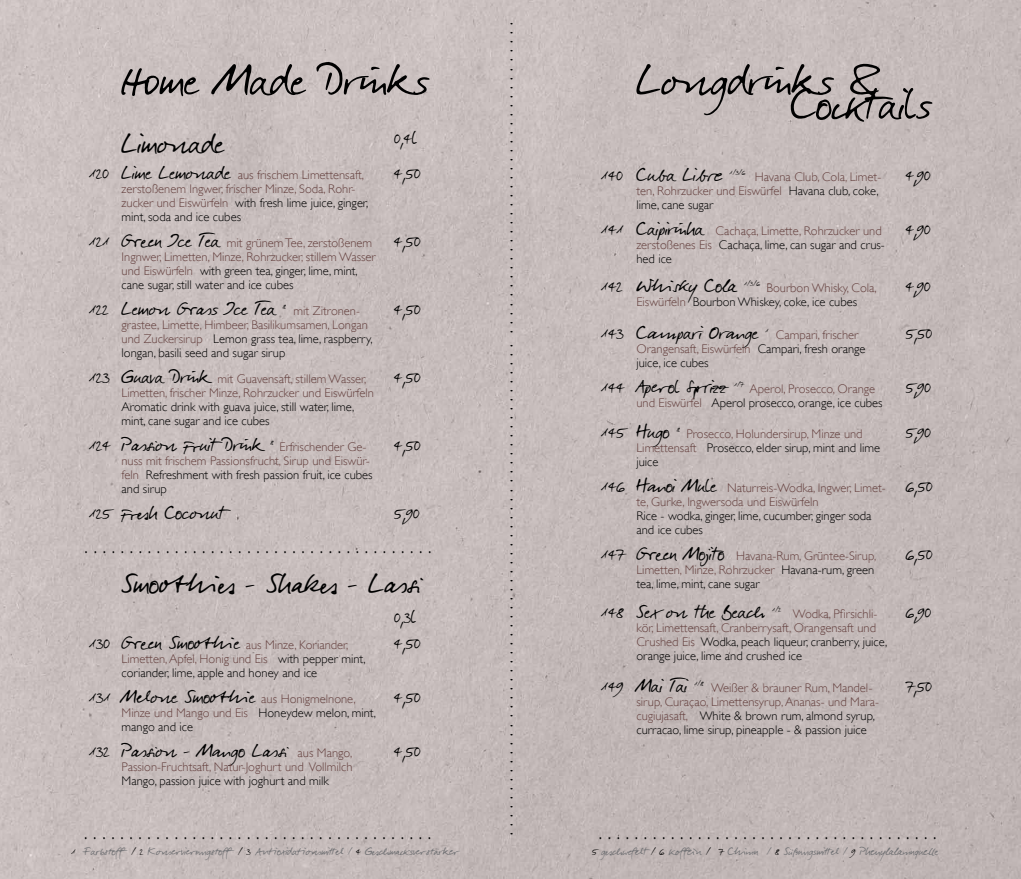
<style>
.page{position:relative;width:1021px;height:879px;background:#fff}
.page>*{position:absolute;margin:0;border:0;box-sizing:border-box;transform-origin:0 0}
.t1{font:56px "Darkwoman";color:#000}
.t2{font:36px "Darkwoman";color:#000}
.t3{font:24px "Darkwoman";color:#000}
.t4{font:18px "Myriad Std Tilt";color:#000}
.t5{font:14px "Darkwoman";color:#6d6e71}
.t6{font:300 12.5px/14px "Gill Sans";color:#65413f}
.t7{font:300 12.5px/14px "Gill Sans";color:#000}
.t8{font:10.5px "Darkwoman";color:#000}
.s1{font-family:"Darkwoman";font-weight:400;font-size:24px;color:#000}
.s2{color:#000}
.s3{font-family:"Darkwoman";font-weight:400;font-size:24px}
.s4{color:#65413f}
.s5{font-family:"Gill Sans";font-weight:300;font-size:12.5px;color:#65413f}
</style>
<div class="page">
<img style="left:0;top:0;width:1020px;height:879px">
<h1 class="t1" style="left:122px;top:43px;width:308px">Home Made Drinks</h1>
<h2 class="t2" style="left:122px;top:119px;width:104px">Limonade</h2>
<h3 class="t3" style="left:394px;top:122px;width:24px">0,4l</h3>
<p class="t6" style="left:122px;top:168px;width:248px;text-indent:-32px"><span class="s1">120 Lime Lemonade</span> aus frischem Limettensaft, zerstoßenem Ingwer, frischer Minze, Soda, Rohr&shy;zucker und Eiswürfeln <span class="s2">with fresh lime juice, ginger, mint, soda and ice cubes</span></p>
<h3 class="t3" style="left:394px;top:157px;width:28px">4,50</h3>
<p class="t6" style="left:122px;top:236px;width:256px;text-indent:-32px"><span class="s1">121 Green Ice Tea</span> mit grünem Tee, zerstoßenem Ingnwer, Limetten, Minze, Rohrzucker, stillem Wasser und Eiswürfeln <span class="s2">with green tea, ginger, lime, mint, cane sugar, still water and ice cubes</span></p>
<h3 class="t3" style="left:394px;top:225px;width:28px">4,50</h3>
<h3 class="t3" style="left:89px;top:293px;width:188px">122 Lemon Grass Ice Tea</h3>
<p class="t8" style="left:283px;top:299px;width:5px">8</p>
<p class="t6" style="left:122px;top:304px;width:252px;text-indent:172px">mit Zitronen&shy;grastee, Limette, Himbeer, Basilikumsamen, Longan und Zuckersirup <span class="s2">Lemon grass tea, lime, raspberry, longan, basili seed and sugar sirup</span></p>
<h3 class="t3" style="left:394px;top:293px;width:28px">4,50</h3>
<p class="t6" style="left:122px;top:372px;width:254px;text-indent:-32px"><span class="s1">123 Guava Drink</span> mit Guavensaft, stillem Wasser,<br>Limetten, frischer Minze, Rohrzucker und Eiswürfeln</p>
<p class="t7" style="left:122px;top:400px;width:234px">Aromatic drink with guava juice, still water, lime, mint, cane sugar and ice cubes</p>
<h3 class="t3" style="left:394px;top:361px;width:28px">4,50</h3>
<h3 class="t3" style="left:89px;top:429px;width:175px">124 Passion Fruit Drink</h3>
<p class="t8" style="left:270px;top:435px;width:5px">8</p>
<p class="t6" style="left:122px;top:440px;width:252px;text-indent:158px">Erfrischender Ge&shy;nuss mit frischem Passionsfrucht, Sirup und Eiswür&shy;feln <span class="s2">Refreshment with fresh passion fruit, ice cubes and sirup</span></p>
<h3 class="t3" style="left:394px;top:429px;width:28px">4,50</h3>
<h3 class="t3" style="left:89px;top:497px;width:137px">125 Fresh Coconut</h3>
<h3 class="t3" style="left:394px;top:497px;width:27px">5,90</h3>
<h3 class="t4" style="left:85px;top:537px;width:348px">. . . . . . . . . . . . . . . . . . . . . . . . . . . . . . . . . . . . . . .</h3>
<h2 class="t2" style="left:122px;top:559px;width:303px">Smoothies - Shakes - Lassi</h2>
<h3 class="t3" style="left:394px;top:600px;width:23px">0,3l</h3>
<p class="t7" style="left:122px;top:637px;width:245px;text-indent:-32px"><span class="s3">130 Green Smoothie</span> <span class="s4">aus Minze, Koriander,<br>Limetten, Apfel, Honig und Eis</span> with pepper mint, coriander, lime, apple and honey and ice</p>
<h3 class="t3" style="left:394px;top:626px;width:28px">4,50</h3>
<h3 class="t3" style="left:89px;top:680px;width:268px">131 Melone Smoothie <span class="s5">aus Honigmelnone,</span></h3>
<p class="t7" style="left:122px;top:705px;width:256px"><span class="s4">Minze und Mango und Eis</span> Honeydew melon, mint, mango and ice</p>
<h3 class="t3" style="left:394px;top:680px;width:28px">4,50</h3>
<h3 class="t3" style="left:89px;top:734px;width:264px">132 Passion - Mango Lassi <span class="s5">aus Mango,</span></h3>
<p class="t6" style="left:122px;top:759px;width:232px">Passion-Fruchtsaft, Natur-Joghurt und Vollmilch</p>
<p class="t7" style="left:122px;top:773px;width:209px">Mango, passion juice with joghurt and milk</p>
<h3 class="t3" style="left:394px;top:734px;width:28px">4,50</h3>
<h3 class="t4" style="left:526px;top:22px;width:814px;rotate:90deg">. . . . . . . . . . . . . . . . . . . . . . . . . . . . . . . . . . . . . . . . . . . . . . . . . . . . . . . . . . . . . . . . . . . . . . . . . . . . . . . . . . . . . . . . . .</h3>
<h1 class="t1" style="left:636px;top:43px;width:246px">Longdrinks &amp;</h1>
<h1 class="t1" style="left:790px;top:67px;width:142px">Cocktails</h1>
<h3 class="t3" style="left:601px;top:158px;width:123px">140 Cuba Libre</h3>
<p class="t8" style="left:729px;top:165px;width:17px">1/3/6</p>
<p class="t6" style="left:636px;top:170px;width:246px;text-indent:118px">Havana Club, Cola, Limet&shy;ten, Rohrzucker und Eiswürfel <span class="s2">Havana club, coke, lime, cane sugar</span></p>
<h3 class="t3" style="left:905px;top:158px;width:26px">4,90</h3>
<p class="t6" style="left:636px;top:224px;width:250px;text-indent:-35px"><span class="s1">141 Caipirinha</span> Cachaça, Limette, Rohrzucker und zerstoßenes Eis <span class="s2">Cachaça, lime, can sugar and crus&shy;hed ice</span></p>
<h3 class="t3" style="left:905px;top:212px;width:26px">4,90</h3>
<h3 class="t3" style="left:601px;top:269px;width:138px">142 Whisky Cola</h3>
<p class="t8" style="left:744px;top:276px;width:17px">1/3/6</p>
<p class="t6" style="left:636px;top:280px;width:242px;text-indent:130px">Bourbon Whisky, Cola,<br>Eiswürfeln <span class="s2">Bourbon Whiskey, coke, ice cubes</span></p>
<h3 class="t3" style="left:905px;top:269px;width:26px">4,90</h3>
<h3 class="t3" style="left:601px;top:316px;width:158px">143 Campari Orange</h3>
<p class="t8" style="left:765px;top:323px;width:5px">1</p>
<p class="t6" style="left:636px;top:327px;width:231px;text-indent:139px">Campari, frischer<br>Orangensaft, Eiswürfeln <span class="s2">Campari, fresh orange juice, ice cubes</span></p>
<h3 class="t3" style="left:905px;top:316px;width:28px">5,50</h3>
<h3 class="t3" style="left:601px;top:370px;width:127px">144 Aperol Sprizz</h3>
<p class="t8" style="left:734px;top:377px;width:11px">1/7</p>
<p class="t6" style="left:636px;top:381px;width:248px;text-indent:113px">Aperol, Prosecco, Orange und Eiswürfel <span class="s2">Aperol prosecco, orange, ice cubes</span></p>
<h3 class="t3" style="left:905px;top:370px;width:27px">5,90</h3>
<h3 class="t3" style="left:601px;top:416px;width:70px">145 Hugo</h3>
<p class="t8" style="left:676px;top:423px;width:5px">8</p>
<p class="t6" style="left:636px;top:427px;width:245px;text-indent:50px">Prosecco, Holundersirup, Minze und<br>Limettensaft <span class="s2">Prosecco, elder sirup, mint and lime juice</span></p>
<h3 class="t3" style="left:905px;top:416px;width:27px">5,90</h3>
<p class="t6" style="left:636px;top:481px;width:251px;text-indent:-35px"><span class="s1">146 Hanoi Mule</span> Naturreis-Wodka, Ingwer, Limet&shy;te, Gurke, Ingwersoda und Eiswürfeln</p>
<p class="t7" style="left:636px;top:509px;width:237px">Rice - wodka, ginger, lime, cucumber, ginger soda and ice cubes</p>
<h3 class="t3" style="left:905px;top:470px;width:28px">6,50</h3>
<p class="t6" style="left:636px;top:549px;width:241px;text-indent:-35px"><span class="s1">147 Green Mojito</span> Havana-Rum, Grüntee-Sirup,<br>Limetten, Minze, Rohrzucker <span class="s2">Havana-rum, green tea, lime, mint, cane sugar</span></p>
<h3 class="t3" style="left:905px;top:538px;width:28px">6,50</h3>
<h3 class="t3" style="left:601px;top:595px;width:165px">148 Sex on the Beach</h3>
<p class="t8" style="left:772px;top:602px;width:10px">1/2</p>
<p class="t6" style="left:636px;top:607px;width:252px;text-indent:156px">Wodka, Pfirsichli&shy;kör, Limettensaft, Cranberrysaft, Orangensaft und Crushed Eis <span class="s2">Wodka, peach liqueur, cranberry, juice, orange juice, lime and crushed ice</span></p>
<h3 class="t3" style="left:905px;top:595px;width:27px">6,90</h3>
<h3 class="t3" style="left:601px;top:670px;width:87px">149 Mai Tai</h3>
<p class="t8" style="left:694px;top:676px;width:11px">1/8</p>
<p class="t6" style="left:636px;top:681px;width:244px;text-indent:75px">Weißer &amp; brauner Rum, Mandel&shy;sirup, Curaçao, Limettensyrup, Ananas- und Mara&shy;cugiujasaft, <span class="s2">White &amp; brown rum, almond syrup, curracao, lime sirup, pineapple - &amp; passion juice</span></p>
<h3 class="t3" style="left:905px;top:670px;width:28px">7,50</h3>
<h3 class="t4" style="left:84px;top:823px;width:348px">. . . . . . . . . . . . . . . . . . . . . . . . . . . . . . . . . . . . . . .</h3>
<h3 class="t4" style="left:598px;top:823px;width:339px">. . . . . . . . . . . . . . . . . . . . . . . . . . . . . . . . . . . . . .</h3>
<p class="t5" style="left:72px;top:842px;width:390px"><span class="s2">1</span> Farbstoff <span class="s2">/ 2</span> Konservierungstoff <span class="s2">/ 3</span> Antioxidationsmittel / <span class="s2">4</span> Geschmacksverstärker</p>
<p class="t5" style="left:592px;top:842px;width:348px"><span class="s2">5</span> geschwefelt <span class="s2">/ 6</span> koffein <span class="s2">/ 7</span> Chinin / <span class="s2">8</span> Süßungsmittel / <span class="s2">9</span> Phenylalaninquelle</p>
</div>
